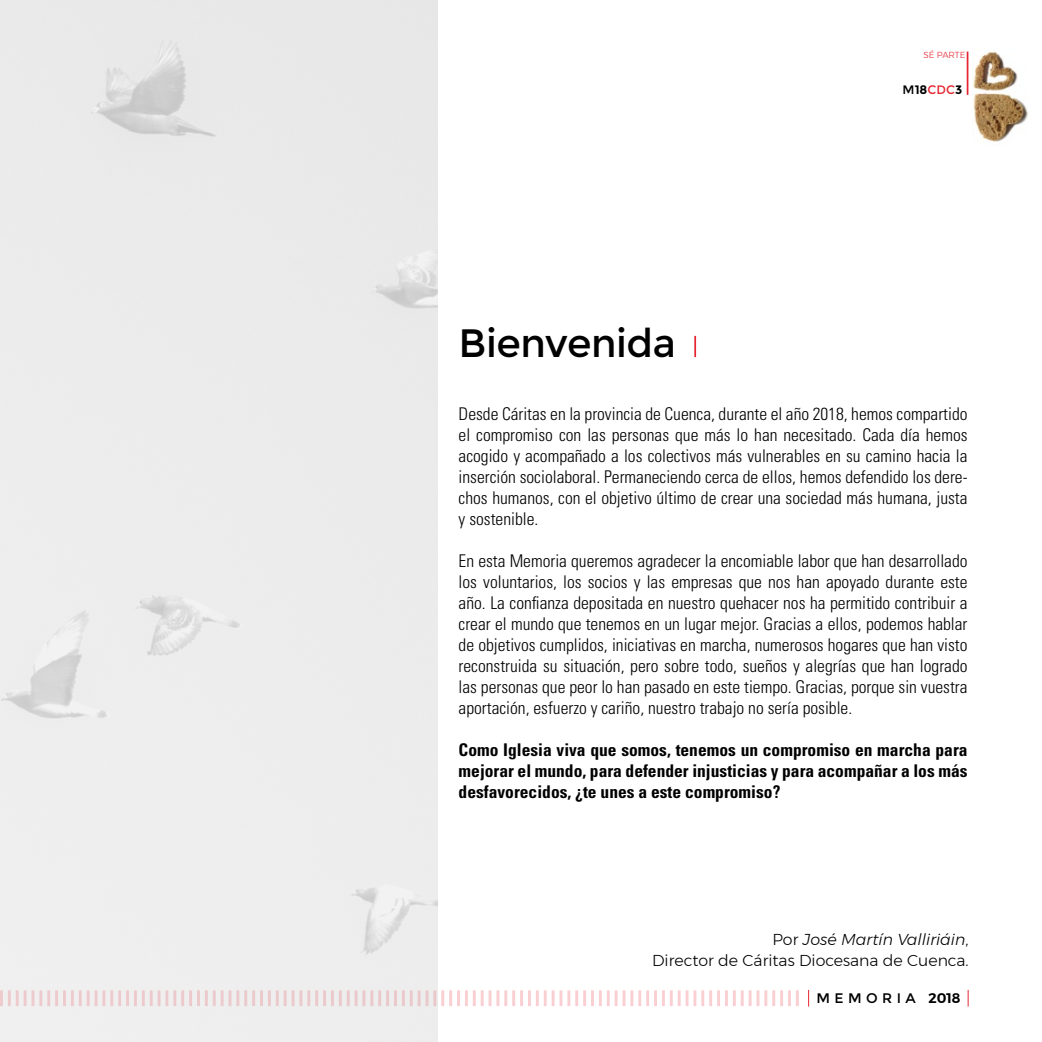
<style>
.page{position:relative;width:1042px;height:1042px;background:#fff}
.page>*{position:absolute;margin:0;border:0;box-sizing:border-box;transform-origin:0 0}
.t1{font:39.55px "Montserrat";letter-spacing:-.015em;color:#000}
.t2{font:300 condensed 17.5px/21px "Univers";color:#000;text-align:justify}
.t3{font:700 condensed 17.5px/21px "Univers";color:#000;text-align:justify}
.t4{font:300 15.75px/21px "Montserrat";color:#000;text-align:right}
.t5{font:13.83px "Montserrat";letter-spacing:.32em;color:#000}
.t6{font:700 12.25px "Montserrat";color:#000}
.t7{font:300 8.75px "Montserrat";color:#e62733}
.s1{font-weight:400}
.s2{font-weight:400;color:#e62733}
.s3{font-style:italic}
.s4{font-weight:600}
</style>
<div class="page">
<svg style="left:808px;top:990px;width:1px;height:16px"></svg>
<svg style="left:968px;top:990px;width:1px;height:16px"></svg>
<hr style="left:441px;top:990px;width:3px;height:16px;background:#e62733">
<hr style="left:449px;top:990px;width:3px;height:16px;background:#e62733">
<hr style="left:457px;top:990px;width:3px;height:16px;background:#e62733">
<hr style="left:465px;top:990px;width:3px;height:16px;background:#e62733">
<hr style="left:473px;top:990px;width:3px;height:16px;background:#e62733">
<hr style="left:481px;top:990px;width:3px;height:16px;background:#e62733">
<hr style="left:488px;top:990px;width:3px;height:16px;background:#e62733">
<hr style="left:496px;top:990px;width:3px;height:16px;background:#e62733">
<hr style="left:504px;top:990px;width:3px;height:16px;background:#e62733">
<hr style="left:512px;top:990px;width:3px;height:16px;background:#e62733">
<hr style="left:520px;top:990px;width:3px;height:16px;background:#e62733">
<hr style="left:528px;top:990px;width:3px;height:16px;background:#e62733">
<hr style="left:536px;top:990px;width:3px;height:16px;background:#e62733">
<hr style="left:544px;top:990px;width:3px;height:16px;background:#e62733">
<hr style="left:551px;top:990px;width:3px;height:16px;background:#e62733">
<hr style="left:559px;top:990px;width:3px;height:16px;background:#e62733">
<hr style="left:567px;top:990px;width:3px;height:16px;background:#e62733">
<hr style="left:575px;top:990px;width:3px;height:16px;background:#e62733">
<hr style="left:583px;top:990px;width:3px;height:16px;background:#e62733">
<hr style="left:591px;top:990px;width:3px;height:16px;background:#e62733">
<hr style="left:599px;top:990px;width:3px;height:16px;background:#e62733">
<hr style="left:607px;top:990px;width:3px;height:16px;background:#e62733">
<svg style="left:615px;top:990px;width:2px;height:16px"></svg>
<hr style="left:622px;top:990px;width:3px;height:16px;background:#e62733">
<hr style="left:630px;top:990px;width:3px;height:16px;background:#e62733">
<hr style="left:638px;top:990px;width:3px;height:16px;background:#e62733">
<hr style="left:646px;top:990px;width:3px;height:16px;background:#e62733">
<hr style="left:654px;top:990px;width:3px;height:16px;background:#e62733">
<hr style="left:662px;top:990px;width:3px;height:16px;background:#e62733">
<hr style="left:670px;top:990px;width:3px;height:16px;background:#e62733">
<svg style="left:678px;top:990px;width:2px;height:16px"></svg>
<hr style="left:685px;top:990px;width:3px;height:16px;background:#e62733">
<hr style="left:693px;top:990px;width:3px;height:16px;background:#e62733">
<hr style="left:701px;top:990px;width:3px;height:16px;background:#e62733">
<hr style="left:709px;top:990px;width:3px;height:16px;background:#e62733">
<hr style="left:717px;top:990px;width:3px;height:16px;background:#e62733">
<hr style="left:725px;top:990px;width:3px;height:16px;background:#e62733">
<hr style="left:733px;top:990px;width:3px;height:16px;background:#e62733">
<hr style="left:741px;top:990px;width:3px;height:16px;background:#e62733">
<hr style="left:748px;top:990px;width:3px;height:16px;background:#e62733">
<hr style="left:756px;top:990px;width:3px;height:16px;background:#e62733">
<hr style="left:764px;top:990px;width:3px;height:16px;background:#e62733">
<hr style="left:772px;top:990px;width:3px;height:16px;background:#e62733">
<hr style="left:780px;top:990px;width:3px;height:16px;background:#e62733">
<hr style="left:788px;top:990px;width:3px;height:16px;background:#e62733">
<hr style="left:796px;top:990px;width:3px;height:16px;background:#e62733">
<hr style="left:694px;top:336px;width:2px;height:21px;background:#e62733">
<div style="left:0;top:0;width:438px;height:1042px;background:#ececec"></div>
<img style="left:973px;top:51px;width:55px;height:91px">
<hr style="left:966px;top:52px;width:2px;height:43px;background:#e62733">
<p class="t7" style="left:923px;top:48px;width:44px">SÉ PARTE</p>
<h1 class="t1" style="left:459px;top:320px;width:219px">Bienvenida</h1>
<p class="t6" style="left:902px;top:83px;width:61px"><span class="s1">M</span>18<span class="s2">CDC</span>3</p>
<p class="t2" style="left:459px;top:403px;width:510px">Desde Cáritas en la provincia de Cuenca, durante el año 2018, hemos compartido el compromiso con las personas que más lo han necesitado. Cada día hemos acogido y acompañado a los colectivos más vulnerables en su camino hacia la inserción sociolaboral. Permaneciendo cerca de ellos, hemos defendido los dere&shy;chos humanos, con el objetivo último de crear una sociedad más humana, justa y sostenible.</p>
<p class="t2" style="left:459px;top:550px;width:510px">En esta Memoria queremos agradecer la encomiable labor que han desarrollado los voluntarios, los socios y las empresas que nos han apoyado durante este año. La confianza depositada en nuestro quehacer nos ha permitido contribuir a crear el mundo que tenemos en un lugar mejor. Gracias a ellos, podemos hablar de objetivos cumplidos, iniciativas en marcha, numerosos hogares que han visto reconstruida su situación, pero sobre todo, sueños y alegrías que han logrado las personas que peor lo han pasado en este tiempo. Gracias, porque sin vuestra aportación, esfuerzo y cariño, nuestro trabajo no sería posible.</p>
<p class="t3" style="left:459px;top:739px;width:510px">Como Iglesia viva que somos, tenemos un compromiso en marcha para mejorar el mundo, para defender injusticias y para acompañar a los más desfavorecidos, ¿te unes a este compromiso?</p>
<p class="t4" style="left:652px;top:929px;width:318px">Por <span class="s3">José Martín Valliriáin</span>,<br>Director de Cáritas Diocesana de Cuenca.</p>
<p class="t5" style="left:816px;top:990px;width:146px">MEMORIA <span class="s4">2018</span></p>
</div>
